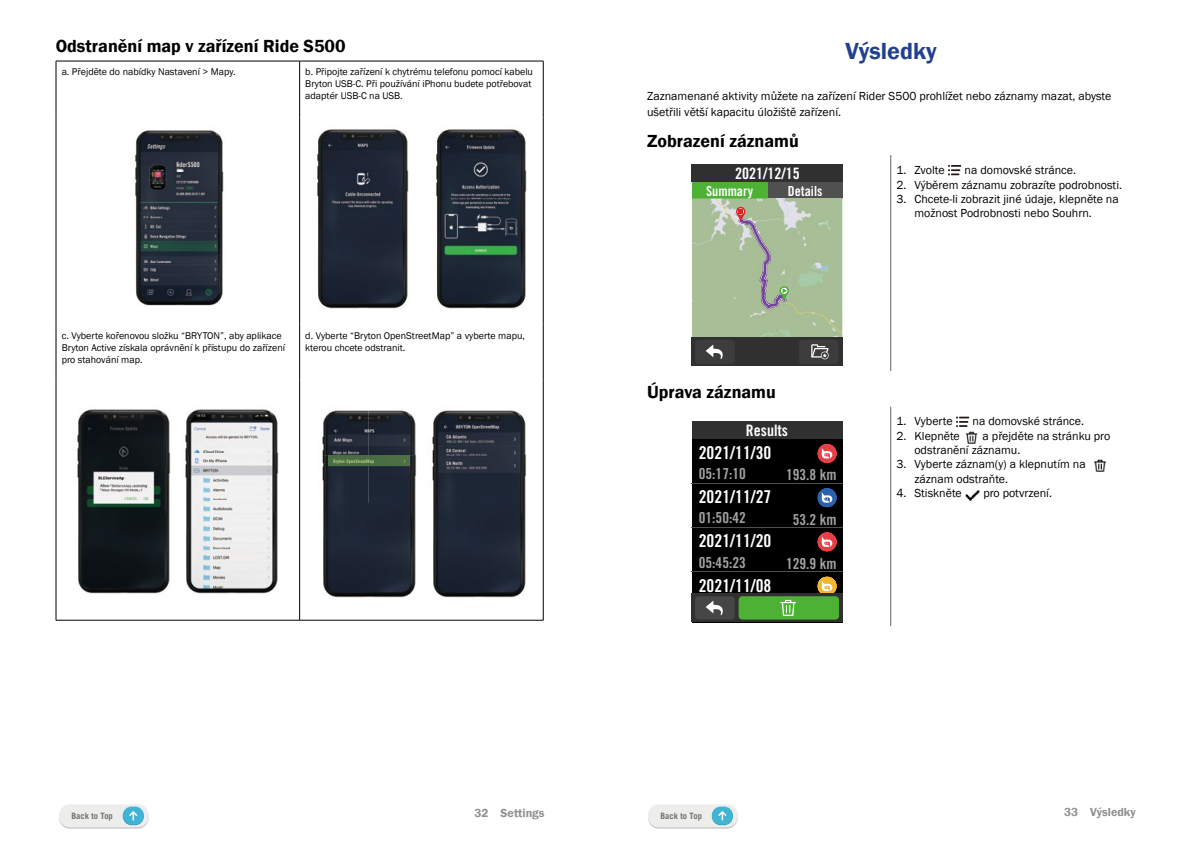
<style>
.page{position:relative;width:1191px;height:842px;background:#fff}
.page>*{position:absolute;margin:0;border:0;box-sizing:border-box;transform-origin:0 0}
.t1{font:600 24px "Franklin Gothic";color:#23408e}
.t2{font:600 18px "Franklin Gothic";color:#000}
.t3{font:17.7px "Trade Gothic LT Std Bd Cn 20";color:#fff}
.t4{font:15.8px "Trade Gothic LT Std Bd Cn 20";color:#fff}
.t5{font:15.7px "Trade Gothic LT Std Bd Cn 20";color:#fff}
.t6{font:15.2px "Trade Gothic LT Std Bd Cn 20";color:#a2a2a2}
.t7{font:13.9px "Trade Gothic LT Std Bd Cn 20";color:#fff}
.t8{font:12px/14.4px "Franklin Gothic";color:#000}
.t9{font:600 12px "Franklin Gothic";color:#909090}
.t10{font:10px/12px "Franklin Gothic";color:#000}
.t11{font:700 8.8px "Trade Gothic LT Std";color:#727171}
</style>
<div class="page">
<div style="left:59px;top:806px;width:90px;height:23px;background:#d2d4d4;border-radius:11px"></div>
<div style="left:59px;top:805px;width:90px;height:22px;background:#ededec;border-radius:11px"></div>
<svg style="left:59px;top:804px;width:90px;height:22px"></svg>
<svg style="left:648px;top:806px;width:90px;height:23px"></svg>
<div style="left:648px;top:805px;width:90px;height:22px;background:#ededec;border-radius:11px"></div>
<svg style="left:648px;top:804px;width:90px;height:22px"></svg>
<hr style="left:56px;top:61px;width:244px;height:1px;background:#000">
<hr style="left:300px;top:61px;width:243px;height:1px;background:#000">
<hr style="left:543px;top:61px;width:1px;height:57px;background:#000">
<hr style="left:543px;top:118px;width:1px;height:207px;background:#000">
<hr style="left:543px;top:325px;width:1px;height:54px;background:#000">
<hr style="left:543px;top:379px;width:1px;height:241px;background:#000">
<hr style="left:56px;top:620px;width:244px;height:1px;background:#000">
<hr style="left:300px;top:620px;width:243px;height:1px;background:#000">
<hr style="left:56px;top:61px;width:1px;height:57px;background:#000">
<hr style="left:299px;top:61px;width:1px;height:57px;background:#000">
<hr style="left:56px;top:118px;width:1px;height:207px;background:#000">
<hr style="left:299px;top:118px;width:1px;height:207px;background:#000">
<hr style="left:56px;top:325px;width:1px;height:54px;background:#000">
<hr style="left:299px;top:325px;width:1px;height:54px;background:#000">
<hr style="left:56px;top:379px;width:1px;height:241px;background:#000">
<hr style="left:299px;top:379px;width:1px;height:241px;background:#000">
<img style="left:135px;top:130px;width:89px;height:176px">
<img style="left:317px;top:129px;width:92px;height:180px">
<img style="left:436px;top:129px;width:91px;height:180px">
<img style="left:77px;top:409px;width:94px;height:185px">
<img style="left:185px;top:409px;width:94px;height:185px">
<img style="left:322px;top:410px;width:95px;height:188px">
<img style="left:432px;top:410px;width:95px;height:188px">
<img style="left:328px;top:455px;width:82px;height:11px">
<hr style="left:890px;top:155px;width:1px;height:216px;background:#61646a">
<svg style="left:948px;top:165px;width:13px;height:10px"></svg>
<hr style="left:890px;top:407px;width:1px;height:219px;background:#61646a">
<svg style="left:956px;top:416px;width:13px;height:11px"></svg>
<img style="left:965px;top:431px;width:13px;height:13px">
<img style="left:1094px;top:459px;width:12px;height:13px">
<img style="left:965px;top:490px;width:15px;height:11px">
<div style="left:767px;top:182px;width:76px;height:17px;background:#515050"></div>
<div style="left:692px;top:182px;width:75px;height:17px;background:#4cb134"></div>
<div style="left:692px;top:164px;width:151px;height:18px;background:#303030"></div>
<img style="left:692px;top:198px;width:150px;height:140px">
<svg style="left:736px;top:207px;width:53px;height:102px"></svg>
<div style="left:692px;top:338px;width:150px;height:28px;background:#303030"></div>
<div style="left:695px;top:339px;width:39px;height:25px;background:#3c3c3c;border-radius:4px"></div>
<svg style="left:705px;top:344px;width:18px;height:15px"></svg>
<div style="left:799px;top:339px;width:39px;height:25px;background:#3c3c3c;border-radius:4px"></div>
<svg style="left:811px;top:344px;width:17px;height:15px"></svg>
<div style="left:692px;top:421px;width:151px;height:201px;background:#000"></div>
<div style="left:692px;top:421px;width:151px;height:18px;background:#303030"></div>
<hr style="left:692px;top:483px;width:151px;height:1px;background:#504f4f">
<svg style="left:817px;top:444px;width:19px;height:19px"></svg>
<svg style="left:822px;top:448px;width:10px;height:10px"></svg>
<hr style="left:692px;top:527px;width:151px;height:1px;background:#504f4f">
<div style="left:817px;top:488px;width:19px;height:19px;background:#2c61ad;border-radius:50%"></div>
<svg style="left:822px;top:492px;width:10px;height:11px"></svg>
<hr style="left:692px;top:571px;width:151px;height:1px;background:#504f4f">
<div style="left:817px;top:532px;width:19px;height:19px;background:#e83f46;border-radius:50%"></div>
<svg style="left:822px;top:537px;width:10px;height:10px"></svg>
<svg style="left:817px;top:577px;width:19px;height:19px"></svg>
<svg style="left:822px;top:581px;width:10px;height:10px"></svg>
<div style="left:692px;top:594px;width:151px;height:28px;background:#303030"></div>
<div style="left:695px;top:596px;width:40px;height:24px;background:#464646;border-radius:4px"></div>
<div style="left:738px;top:596px;width:101px;height:24px;background:#4cb134;border-radius:4px"></div>
<svg style="left:706px;top:600px;width:90px;height:16px"></svg>
<h2 class="t2" style="left:56px;top:35px;width:291px">Odstranění map v zařízení Ride S500</h2>
<p class="t10" style="left:62px;top:66px;width:175px">a. Přejděte do nabídky Nastavení &gt; Mapy.</p>
<p class="t10" style="left:305px;top:66px;width:229px">b. Připojte zařízení k chytrému telefonu pomocí kabelu<br>Bryton USB-C. Při používání iPhonu budete potřebovat adaptér USB-C na USB.</p>
<p class="t10" style="left:62px;top:329px;width:225px">c. Vyberte kořenovou složku “BRYTON”, aby aplikace<br>Bryton Active získala oprávnění k přístupu do zařízení pro stahování map.</p>
<p class="t10" style="left:305px;top:329px;width:221px">d. Vyberte “Bryton OpenStreetMap” a vyberte mapu, kterou chcete odstranit.</p>
<h1 class="t1" style="left:845px;top:36px;width:93px">Výsledky</h1>
<p class="t8" style="left:647px;top:89px;width:466px;line-height:16px">Zaznamenané aktivity můžete na zařízení Rider S500 prohlížet nebo záznamy mazat, abyste ušetřili větší kapacitu úložiště zařízení.</p>
<h2 class="t2" style="left:647px;top:129px;width:153px">Zobrazení záznamů</h2>
<p class="t8" style="left:896px;top:163px;width:50px">1. Zvolte</p>
<p class="t8" style="left:964px;top:163px;width:113px">na domovské stránce.</p>
<p class="t8" style="left:896px;top:178px;width:227px">2. Výběrem záznamu zobrazíte podrobnosti.</p>
<p class="t8" style="left:914px;top:192px;width:206px;text-indent:-18px">3. Chcete-li zobrazit jiné údaje, klepněte na možnost Podrobnosti nebo Souhrn.</p>
<h3 class="t5" style="left:735px;top:163px;width:66px">2021/12/15</h3>
<p class="t7" style="left:706px;top:182px;width:48px">Summary</p>
<p class="t7" style="left:788px;top:182px;width:36px">Details</p>
<h2 class="t2" style="left:647px;top:381px;width:130px">Úprava záznamu</h2>
<h3 class="t4" style="left:746px;top:421px;width:44px">Results</h3>
<h3 class="t3" style="left:699px;top:442px;width:74px">2021/11/30</h3>
<p class="t6" style="left:699px;top:464px;width:49px">05:17:10</p>
<p class="t6" style="left:786px;top:466px;width:52px">193.8 km</p>
<h3 class="t3" style="left:699px;top:486px;width:74px">2021/11/27</h3>
<p class="t6" style="left:699px;top:509px;width:49px">01:50:42</p>
<p class="t6" style="left:792px;top:510px;width:45px">53.2 km</p>
<h3 class="t3" style="left:699px;top:530px;width:74px">2021/11/20</h3>
<h3 class="t3" style="left:699px;top:574px;width:74px">2021/11/08</h3>
<p class="t6" style="left:699px;top:553px;width:49px">05:45:23</p>
<p class="t6" style="left:786px;top:554px;width:52px">129.9 km</p>
<p class="t8" style="left:896px;top:414px;width:58px">1. Vyberte</p>
<p class="t8" style="left:972px;top:414px;width:113px">na domovské stránce.</p>
<p class="t8" style="left:896px;top:429px;width:65px">2. Klepněte</p>
<p class="t8" style="left:914px;top:429px;width:197px;text-indent:68px">a přejděte na stránku pro odstranění záznamu.</p>
<p class="t8" style="left:914px;top:457px;width:173px;text-indent:-18px">3. Vyberte záznam(y) a klepnutím na záznam odstraňte.</p>
<p class="t8" style="left:896px;top:486px;width:67px">4. Stiskněte</p>
<p class="t8" style="left:983px;top:486px;width:70px">pro potvrzení.</p>
<p class="t9" style="left:474px;top:805px;width:71px">32 Settings</p>
<p class="t9" style="left:1064px;top:805px;width:73px">33 Výsledky</p>
<p class="t11" style="left:71px;top:810px;width:43px">Back to Top</p>
<p class="t11" style="left:660px;top:810px;width:43px">Back to Top</p>
</div>
